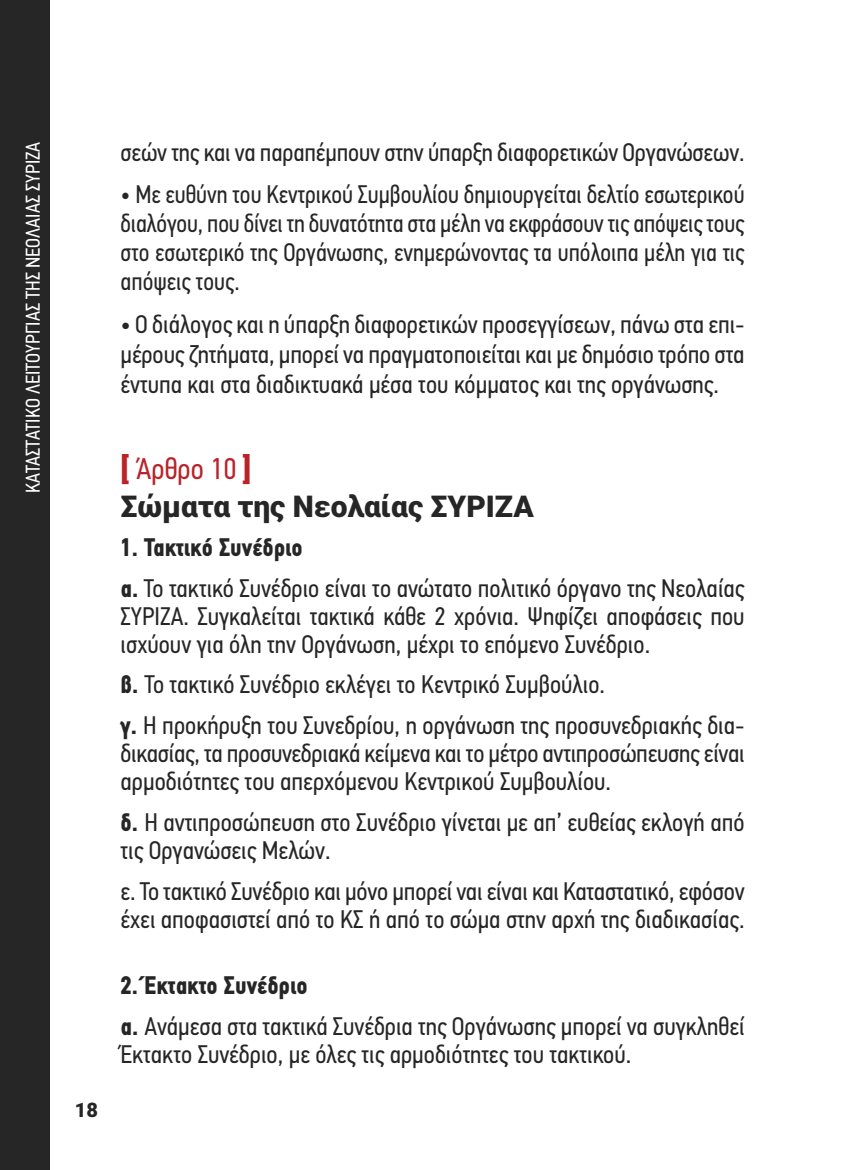
<style>
.page{position:relative;width:851px;height:1170px;background:#fff}
.page>*{position:absolute;margin:0;border:0;box-sizing:border-box;transform-origin:0 0}
.t1{font:900 30px "Roboto";color:#272627}
.t2{font:30px "PF Din Text Cond Pro";color:#ba2329}
.t3{font:25.5px/28px "PF Din Text Cond Pro";color:#272627}
.t4{font:25.5px/29px "PF Din Text Cond Pro";color:#272627;text-align:justify;scale:.96 1}
.t5{font:900 condensed 25.5px "PF Din Text";color:#272627}
.t6{font:20px "PF Din Text Cond Pro";color:#fff}
.t7{font:900 20px "Roboto";color:#272627}
.s1{font-family:"Roboto";font-weight:900}
.s2{font-family:"PF Din Text";font-weight:900;font-stretch:condensed}
</style>
<div class="page">
<div style="left:0;top:0;width:50px;height:1169px;background:#272627"></div>
<p class="t6" style="left:21px;top:493px;width:353px;rotate:-90deg">ΚΑΤΑΣΤΑΤΙΚΟ ΛΕΙΤΟΥΡΓΙΑΣ ΤΗΣ ΝΕΟΛΑΙΑΣ ΣΥΡΙΖΑ</p>
<p class="t3" style="left:120px;top:138px;width:625px">σεών της και να παραπέµπουν στην ύπαρξη διαφορετικών Οργανώσεων.</p>
<p class="t4" style="left:120px;top:179px;width:651px">• Με ευθύνη του Κεντρικού Συµβουλίου δηµιουργείται δελτίο εσωτερικού διαλόγου, που δίνει τη δυνατότητα στα µέλη να εκφράσουν τις απόψεις τους στο εσωτερικό της Οργάνωσης, ενηµερώνοντας τα υπόλοιπα µέλη για τις απόψεις τους.</p>
<p class="t3" style="left:120px;top:309px;width:625px;line-height:30px;text-align:justify">• Ο διάλογος και η ύπαρξη διαφορετικών προσεγγίσεων, πάνω στα επι&shy;µέρους ζητήµατα, µπορεί να πραγµατοποιείται και µε δηµόσιο τρόπο στα έντυπα και στα διαδικτυακά µέσα του κόµµατος και της οργάνωσης.</p>
<p class="t7" style="left:75px;top:1098px;width:25px">18</p>
<p class="t2" style="left:120px;top:451px;width:132px"><span class="s1">[</span> Άρθρο 10 <span class="s1">]</span></p>
<p class="t1" style="left:120px;top:489px;width:415px">Σώματα της Νεολαίας ΣΥΡΙΖΑ</p>
<p class="t5" style="left:120px;top:531px;width:184px">1. Τακτικό Συνέδριο</p>
<p class="t3" style="left:120px;top:573px;width:625px;text-align:justify"><span class="s2">α.</span> Το τακτικό Συνέδριο είναι το ανώτατο πολιτικό όργανο της Νεολαίας ΣΥΡΙΖΑ. Συγκαλείται τακτικά κάθε 2 χρόνια. Ψηφίζει αποφάσεις που ισχύουν για όλη την Οργάνωση, µέχρι το επόµενο Συνέδριο.</p>
<p class="t3" style="left:120px;top:664px;width:625px;line-height:40.8px"><span class="s2">β.</span> Το τακτικό Συνέδριο εκλέγει το Κεντρικό Συµβούλιο.<br><span class="s2">γ.</span> Η προκήρυξη του Συνεδρίου, η οργάνωση της προσυνεδριακής δια-</p>
<p class="t3" style="left:120px;top:739px;width:625px">δικασίας, τα προσυνεδριακά κείµενα και το µέτρο αντιπροσώπευσης είναι αρµοδιότητες του απερχόµενου Κεντρικού Συµβουλίου.</p>
<p class="t3" style="left:120px;top:808px;width:625px"><span class="s2">δ.</span> Η αντιπροσώπευση στο Συνέδριο γίνεται µε απ’ ευθείας εκλογή από τις Οργανώσεις Μελών.</p>
<p class="t3" style="left:120px;top:876px;width:625px">ε. Το τακτικό Συνέδριο και µόνο µπορεί ναι είναι και Καταστατικό, εφόσον έχει αποφασιστεί από το ΚΣ ή από το σώµα στην αρχή της διαδικασίας.</p>
<p class="t5" style="left:120px;top:970px;width:188px">2. Έκτακτο Συνέδριο</p>
<p class="t3" style="left:120px;top:1012px;width:625px"><span class="s2">α.</span> Ανάµεσα στα τακτικά Συνέδρια της Οργάνωσης µπορεί να συγκληθεί<br>Έκτακτο Συνέδριο, µε όλες τις αρµοδιότητες του τακτικού.</p>
</div>
